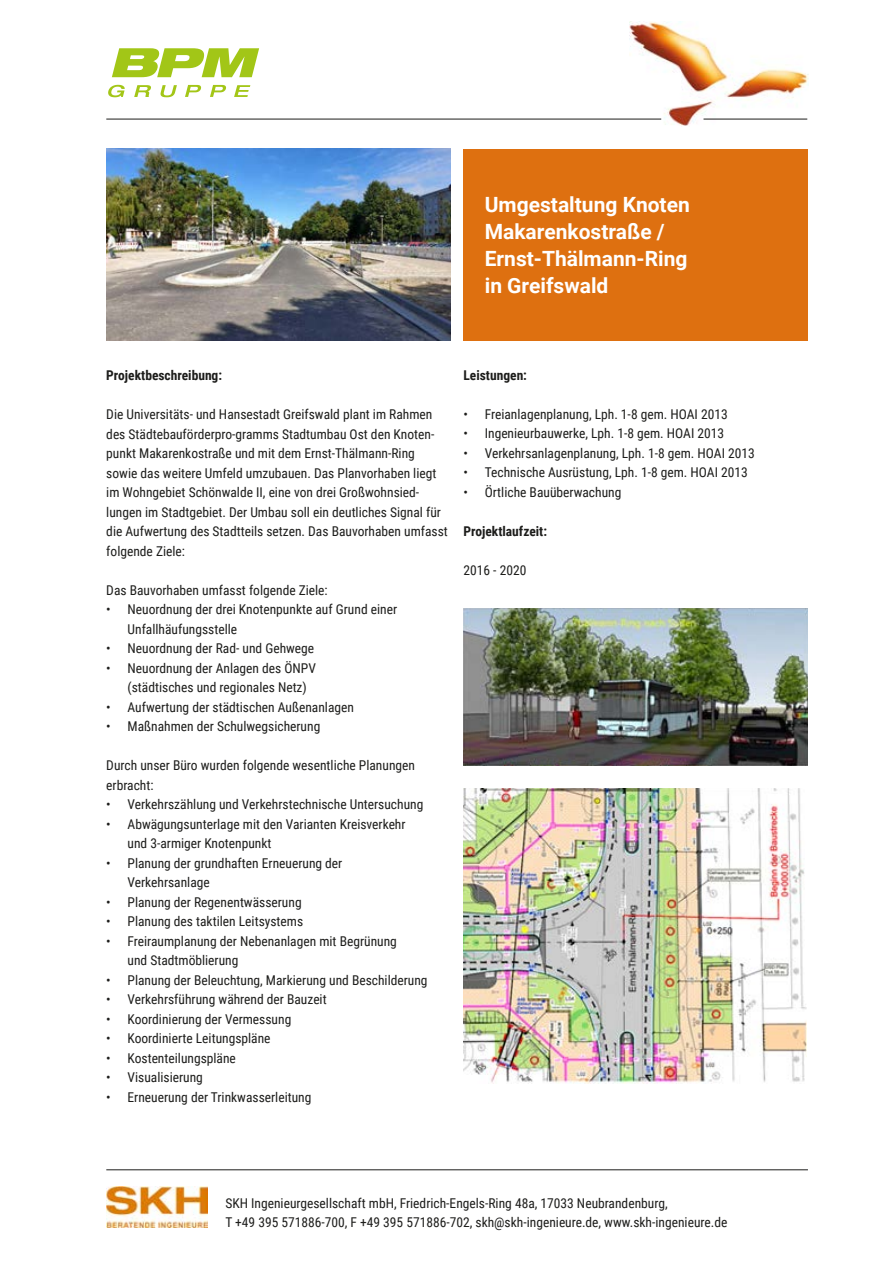
<style>
.page{position:relative;width:893px;height:1263px;background:#fff}
.page>*{position:absolute;margin:0;border:0;box-sizing:border-box;transform-origin:0 0}
.t1{font:700 21px/27px "Roboto";color:#fff}
.t2{font:13.5px/19.5px "Roboto Condensed";color:#1d1d1b}
.t3{font:700 13.5px "Roboto Condensed";color:#1d1d1b}
</style>
<div class="page">
<img style="left:629px;top:21px;width:179px;height:105px">
<svg style="left:112px;top:48px;width:147px;height:29px"></svg>
<svg style="left:108px;top:85px;width:17px;height:12px"></svg>
<svg style="left:160px;top:85px;width:17px;height:12px"></svg>
<svg style="left:134px;top:85px;width:17px;height:12px"></svg>
<svg style="left:210px;top:85px;width:16px;height:12px"></svg>
<svg style="left:234px;top:85px;width:16px;height:12px"></svg>
<svg style="left:185px;top:85px;width:16px;height:12px"></svg>
<hr style="left:106px;top:119px;width:555px;height:1px;background:#1d1d1b">
<hr style="left:703px;top:119px;width:104px;height:1px;background:#1d1d1b">
<div style="left:463px;top:149px;width:345px;height:191px;background:#de7010"></div>
<hr style="left:106px;top:1169px;width:702px;height:1px;background:#1d1d1b">
<img style="left:106px;top:149px;width:345px;height:191px">
<img style="left:106px;top:1186px;width:102px;height:42px">
<img style="left:463px;top:789px;width:343px;height:294px">
<img style="left:463px;top:608px;width:345px;height:157px">
<h1 class="t1" style="left:485px;top:190px;width:207px">Umgestaltung Knoten<br>Makarenkostraße /<br>Ernst-Thälmann-Ring in Greifswald</h1>
<p class="t3" style="left:106px;top:366px;width:117px">Projektbeschreibung:</p>
<p class="t2" style="left:106px;top:404px;width:343px">Die Universitäts- und Hansestadt Greifswald plant im Rahmen des Städtebauförderpro-gramms Stadtumbau Ost den Knoten&shy;punkt Makarenkostraße und mit dem Ernst-Thälmann-Ring sowie das weitere Umfeld umzubauen. Das Planvorhaben liegt im Wohngebiet Schönwalde II, eine von drei Großwohnsied&shy;lungen im Stadtgebiet. Der Umbau soll ein deutliches Signal für die Aufwertung des Stadtteils setzen. Das Bauvorhaben umfasst folgende Ziele:</p>
<p class="t2" style="left:106px;top:579px;width:223px">Das Bauvorhaben umfasst folgende Ziele:</p>
<p class="t2" style="left:128px;top:599px;width:271px;text-indent:-21px">• Neuordnung der drei Knotenpunkte auf Grund einer<br>Unfallhäufungsstelle</p>
<p class="t2" style="left:106px;top:638px;width:209px">• Neuordnung der Rad- und Gehwege</p>
<p class="t2" style="left:128px;top:657px;width:190px;text-indent:-21px">• Neuordnung der Anlagen des ÖNPV (städtisches und regionales Netz)</p>
<p class="t2" style="left:106px;top:696px;width:249px">• Aufwertung der städtischen Außenanlagen</p>
<p class="t2" style="left:106px;top:716px;width:216px">• Maßnahmen der Schulwegsicherung</p>
<p class="t2" style="left:106px;top:755px;width:310px">Durch unser Büro wurden folgende wesentliche Planungen erbracht:</p>
<p class="t2" style="left:106px;top:794px;width:319px">• Verkehrszählung und Verkehrstechnische Untersuchung</p>
<p class="t2" style="left:128px;top:813px;width:280px;text-indent:-21px">• Abwägungsunterlage mit den Varianten Kreisverkehr und 3-armiger Knotenpunkt</p>
<p class="t2" style="left:128px;top:852px;width:216px;text-indent:-21px">• Planung der grundhaften Erneuerung der<br>Verkehrsanlage</p>
<p class="t2" style="left:106px;top:891px;width:197px">• Planung der Regenentwässerung</p>
<p class="t2" style="left:106px;top:911px;width:198px">• Planung des taktilen Leitsystems</p>
<p class="t2" style="left:128px;top:930px;width:271px;text-indent:-21px">• Freiraumplanung der Nebenanlagen mit Begrünung und Stadtmöblierung</p>
<p class="t2" style="left:106px;top:969px;width:323px">• Planung der Beleuchtung, Markierung und Beschilderung</p>
<p class="t2" style="left:106px;top:989px;width:222px">• Verkehrsführung während der Bauzeit</p>
<p class="t2" style="left:106px;top:1008px;width:187px">• Koordinierung der Vermessung</p>
<p class="t2" style="left:106px;top:1028px;width:166px">• Koordinierte Leitungspläne</p>
<p class="t2" style="left:106px;top:1047px;width:131px">• Kostenteilungspläne</p>
<p class="t2" style="left:106px;top:1067px;width:98px">• Visualisierung</p>
<p class="t2" style="left:106px;top:1086px;width:207px">• Erneuerung der Trinkwasserleitung</p>
<p class="t3" style="left:463px;top:366px;width:65px">Leistungen:</p>
<p class="t2" style="left:463px;top:404px;width:266px">• Freianlagenplanung, Lph. 1-8 gem. HOAI 2013</p>
<p class="t2" style="left:463px;top:423px;width:262px">• Ingenieurbauwerke, Lph. 1-8 gem. HOAI 2013</p>
<p class="t2" style="left:463px;top:443px;width:293px">• Verkehrsanlagenplanung, Lph. 1-8 gem. HOAI 2013</p>
<p class="t2" style="left:463px;top:462px;width:286px">• Technische Ausrüstung, Lph. 1-8 gem. HOAI 2013</p>
<p class="t2" style="left:463px;top:482px;width:159px">• Örtliche Bauüberwachung</p>
<p class="t3" style="left:463px;top:522px;width:85px">Projektlaufzeit:</p>
<p class="t2" style="left:463px;top:560px;width:64px">2016 - 2020</p>
<p class="t2" style="left:225px;top:1192px;width:504px">SKH Ingenieurgesellschaft mbH, Friedrich-Engels-Ring 48a, 17033 Neubrandenburg,<br>T +49 395 571886-700, F +49 395 571886-702, skh@skh-ingenieure.de, www.skh-ingenieure.de</p>
</div>
